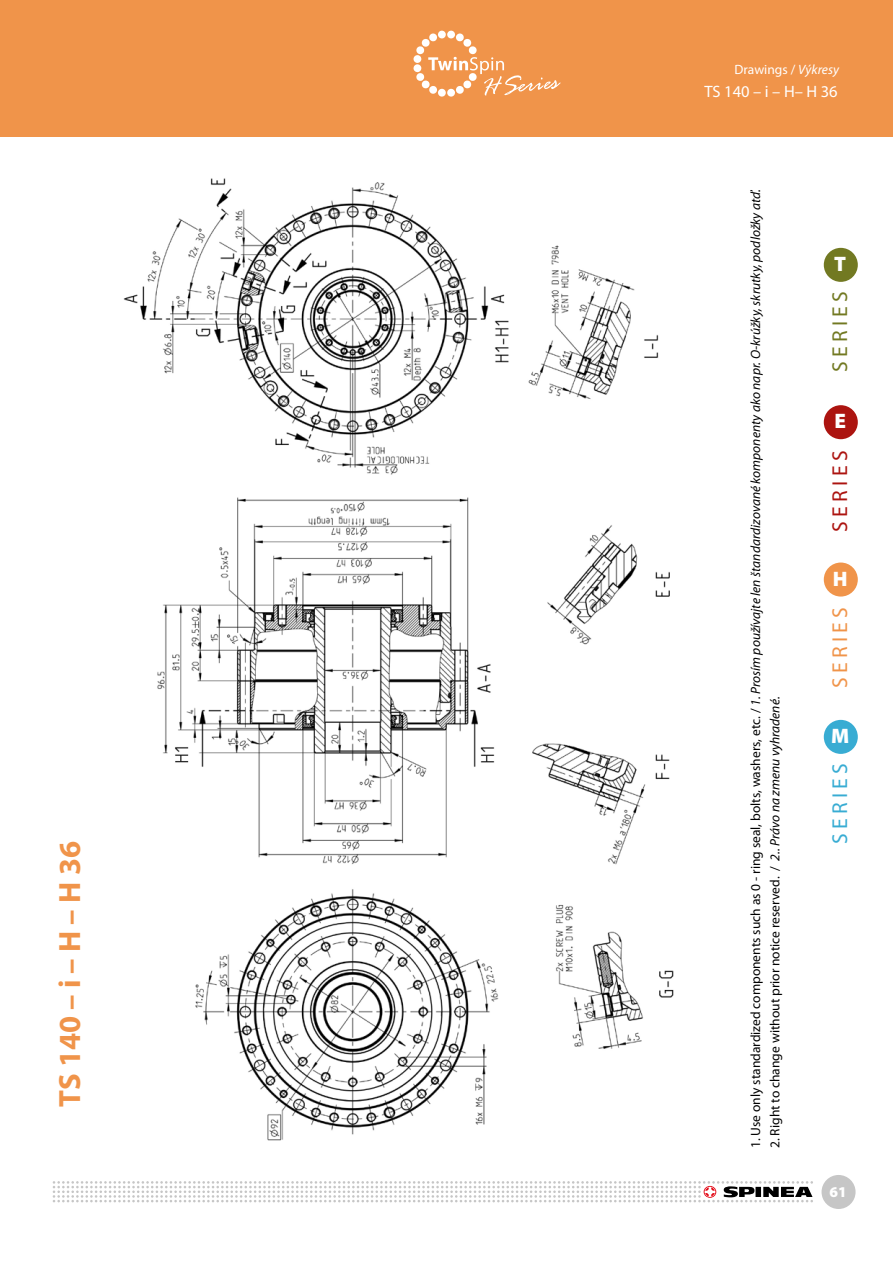
<style>
.page{position:relative;width:893px;height:1263px;background:#fff}
.page>*{position:absolute;margin:0;border:0;box-sizing:border-box;transform-origin:0 0}
.t1{font:700 30.75px "Myriad Pro";color:#f0944a}
.t2{font:21.6px "Myriad Pro";letter-spacing:.2em;color:#727922}
.t3{font:21.6px "Myriad Pro";letter-spacing:.2em;color:#ac1410}
.t4{font:21.6px "Myriad Pro";letter-spacing:.2em;color:#f0944a}
.t5{font:21.6px "Myriad Pro";letter-spacing:.2em;color:#38acd3}
.t6{font:900 21px "Myriad Pro";color:#fff}
.t7{font:16.5px "Myriad Pro";color:#fff}
.t8{font:900 15px "Myriad Pro";color:#fff}
.t9{font:italic 13.5px "Myriad Pro";color:#000}
.t10{font:13.5px "Myriad Pro";color:#000}
.t11{font:13.5px "Myriad Pro";color:#fff}
.s1{font-style:italic}
.s2{font-style:normal}
</style>
<div class="page">
<div style="left:0;top:0;width:893px;height:136px;background:#f0944a"></div>
<div style="left:821px;top:1175px;width:34px;height:34px;background:#c6c6c6;border-radius:50%"></div>
<svg style="left:53px;top:1181px;width:760px;height:21px"></svg>
<img style="left:123px;top:178px;width:551px;height:963px">
<svg style="left:413px;top:55px;width:9px;height:8px"></svg>
<svg style="left:413px;top:64px;width:9px;height:8px"></svg>
<div style="left:447px;top:31px;width:8px;height:8px;background:#fff;border-radius:50%"></div>
<div style="left:438px;top:31px;width:8px;height:8px;background:#fff;border-radius:50%"></div>
<svg style="left:416px;top:33px;width:144px;height:63px"></svg>
<div style="left:824px;top:248px;width:34px;height:34px;background:#727922;border-radius:50%"></div>
<div style="left:824px;top:405px;width:34px;height:34px;background:#ac1410;border-radius:50%"></div>
<div style="left:824px;top:562px;width:34px;height:34px;background:#f0944a;border-radius:50%"></div>
<div style="left:824px;top:720px;width:34px;height:34px;background:#38acd3;border-radius:50%"></div>
<h1 class="t1" style="left:50px;top:1107px;width:267px;rotate:-90deg">TS 140 – i – H – H 36</h1>
<p class="t11" style="left:735px;top:61px;width:106px">Drawings / <span class="s1">Výkresy</span></p>
<p class="t7" style="left:704px;top:82px;width:135px">TS 140 – i – H– H 36</p>
<p class="t9" style="left:747px;top:1148px;width:960px;rotate:-90deg"><span class="s2">1. Use only standardized components such as 0 - ring seal, bolts, washers, etc. /</span> 1. Prosím používajte len štandardizované komponenty ako napr. O-krúžky, skrutky, podložky atď.</p>
<p class="t10" style="left:767px;top:1148px;width:453px;rotate:-90deg">2. Right to change without prior notice reserved. / <span class="s1">2.. Právo na zmenu vyhradené.</span></p>
<h3 class="t6" style="left:834px;top:252px;width:13px">T</h3>
<h2 class="t2" style="left:827px;top:372px;width:82px;rotate:-90deg">SERIES</h2>
<h3 class="t6" style="left:834px;top:409px;width:13px">E</h3>
<h2 class="t3" style="left:827px;top:532px;width:82px;rotate:-90deg">SERIES</h2>
<h3 class="t6" style="left:833px;top:567px;width:16px">H</h3>
<h2 class="t4" style="left:827px;top:688px;width:82px;rotate:-90deg">SERIES</h2>
<h3 class="t6" style="left:831px;top:724px;width:20px">M</h3>
<h2 class="t5" style="left:827px;top:844px;width:82px;rotate:-90deg">SERIES</h2>
<p class="t8" style="left:829px;top:1183px;width:19px">61</p>
</div>
